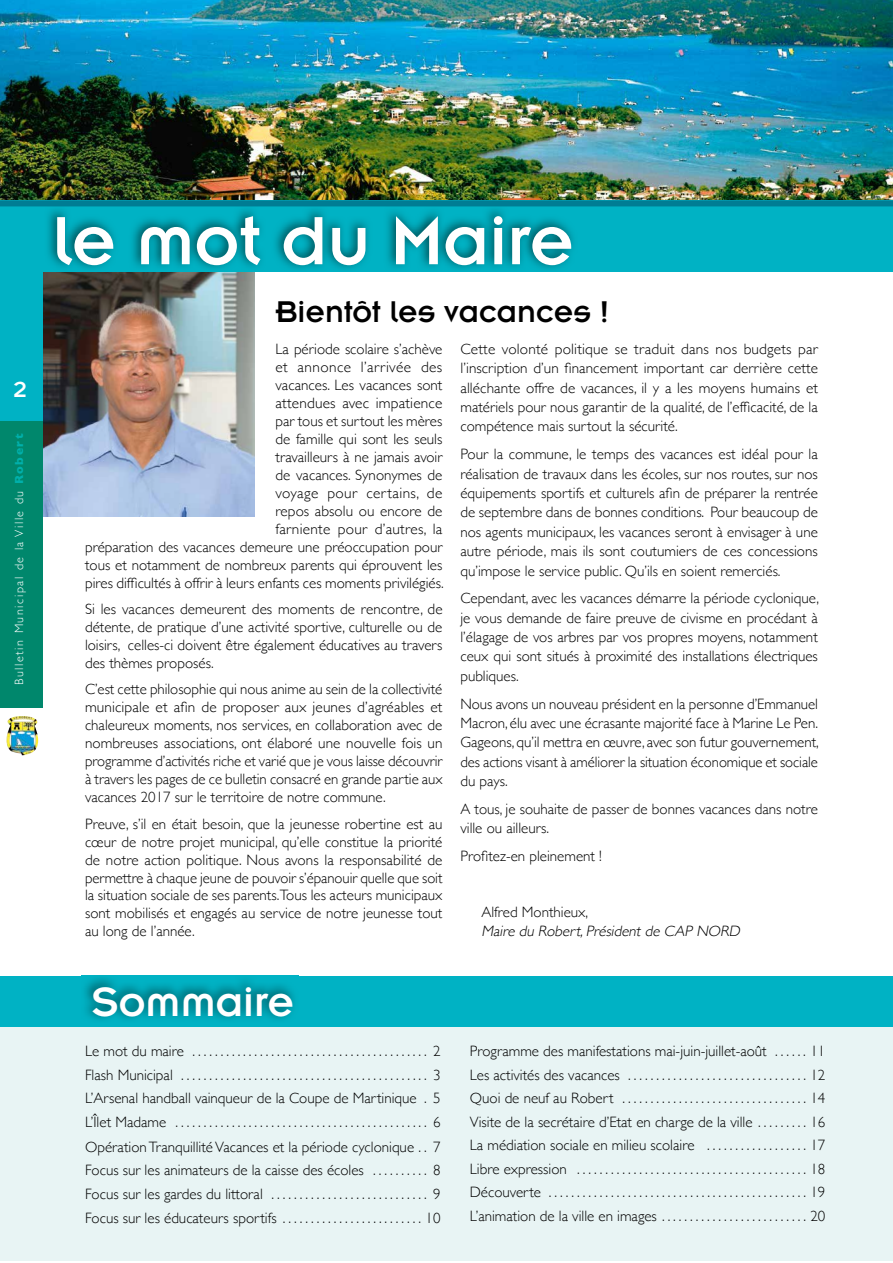
<style>
.page{position:relative;width:893px;height:1263px;background:#fff}
.page>*{position:absolute;margin:0;border:0;box-sizing:border-box;transform-origin:0 0}
.t1{font:75px "Insignia";color:#fff}
.t2{font:45px "Insignia";color:#fff}
.t3{font:33px "Insignia A";color:#000}
.t4{font:24px "Insignia";color:#fff}
.t5{font:300 15px/18px "Gill Sans";color:#000;text-align:justify}
.t6{font:italic 300 15px "Gill Sans";color:#000}
.t7{font:300 12px "Gill Sans";letter-spacing:.13em;color:#fff}
.s1{font-weight:700;color:#00b0ab}
</style>
<div class="page">
<img style="left:43px;top:272px;width:211px;height:244px">
<div style="left:0;top:1002px;width:892px;height:259px;background:#e8f4f4"></div>
<img style="left:0;top:0;width:893px;height:200px">
<div style="left:0;top:200px;width:893px;height:72px;background:#00b2c4"></div>
<div style="left:0;top:976px;width:893px;height:51px;background:#00b2c4"></div>
<div style="left:0;top:414px;width:43px;height:293px;background:#00876c"></div>
<div style="left:0;top:242px;width:43px;height:179px;background:#00b2c4"></div>
<img style="left:6px;top:716px;width:32px;height:40px">
<img style="left:45px;top:206px;width:532px;height:63px">
<img style="left:81px;top:975px;width:217px;height:45px">
<div style="left:0;top:200px;width:893px;height:6px;background:#007c93"></div>
<h3 class="t4" style="left:14px;top:377px;width:15px">2</h3>
<p class="t7" style="left:10px;top:685px;width:253px;rotate:-90deg">Bulletin Municipal de la Ville du <span class="s1">Robert</span></p>
<h1 class="t1" style="left:52px;top:202px;width:523px">le mot du Maire</h1>
<h3 class="t3" style="left:276px;top:295px;width:335px">Bientôt les vacances !</h3>
<p class="t5" style="left:85px;top:339px;width:360px;text-align:right">La période scolaire s’achève<br>et annonce l’arrivée des<br>vacances. Les vacances sont<br>attendues avec impatience<br>par tous et surtout les mères<br>de famille qui sont les seuls<br>travailleurs à ne jamais avoir<br>de vacances. Synonymes de<br>voyage pour certains, de<br>repos absolu ou encore de<br>farniente pour d’autres, la<br>préparation des vacances demeure une préoccupation pour tous et notamment de nombreux parents qui éprouvent les pires difficultés à offrir à leurs enfants ces moments privilégiés.</p>
<p class="t5" style="left:85px;top:599px;width:359px">Si les vacances demeurent des moments de rencontre, de détente, de pratique d’une activité sportive, culturelle ou de loisirs, celles-ci doivent être également éducatives au travers des thèmes proposés.</p>
<p class="t5" style="left:85px;top:680px;width:359px">C’est cette philosophie qui nous anime au sein de la collectivité municipale et afin de proposer aux jeunes d’agréables et chaleureux moments, nos services, en collaboration avec de nombreuses associations, ont élaboré une nouvelle fois un programme d’activités riche et varié que je vous laisse découvrir à travers les pages de ce bulletin consacré en grande partie aux vacances 2017 sur le territoire de notre commune.</p>
<p class="t5" style="left:85px;top:814px;width:359px">Preuve, s’il en était besoin, que la jeunesse robertine est au cœur de notre projet municipal, qu’elle constitue la priorité de notre action politique. Nous avons la responsabilité de permettre à chaque jeune de pouvoir s’épanouir quelle que soit la situation sociale de ses parents.Tous les acteurs municipaux sont mobilisés et engagés au service de notre jeunesse tout au long de l’année.</p>
<p class="t5" style="left:460px;top:339px;width:359px;line-height:19.4px">Cette volonté politique se traduit dans nos budgets par l’inscription d’un financement important car derrière cette alléchante offre de vacances, il y a les moyens humains et matériels pour nous garantir de la qualité, de l’efficacité, de la compétence mais surtout la sécurité.</p>
<p class="t5" style="left:460px;top:444px;width:359px;line-height:19.4px">Pour la commune, le temps des vacances est idéal pour la réalisation de travaux dans les écoles, sur nos routes, sur nos équipements sportifs et culturels afin de préparer la rentrée de septembre dans de bonnes conditions. Pour beaucoup de nos agents municipaux, les vacances seront à envisager à une autre période, mais ils sont coutumiers de ces concessions qu’impose le service public. Qu’ils en soient remerciés.</p>
<p class="t5" style="left:460px;top:588px;width:360px;line-height:19.4px">Cependant, avec les vacances démarre la période cyclonique, je vous demande de faire preuve de civisme en procédant à l’élagage de vos arbres par vos propres moyens, notamment ceux qui sont situés à proximité des installations électriques publiques.</p>
<p class="t5" style="left:460px;top:693px;width:360px;line-height:19.4px">Nous avons un nouveau président en la personne d’Emmanuel Macron, élu avec une écrasante majorité face à Marine Le Pen.<br>Gageons, qu’il mettra en œuvre, avec son futur gouvernement, des actions visant à améliorer la situation économique et sociale du pays.</p>
<p class="t5" style="left:460px;top:799px;width:359px;line-height:19.4px">A tous, je souhaite de passer de bonnes vacances dans notre ville ou ailleurs.</p>
<p class="t5" style="left:460px;top:847px;width:143px">Profitez-en pleinement !</p>
<p class="t5" style="left:481px;top:902px;width:108px">Alfred Monthieux,</p>
<p class="t6" style="left:481px;top:920px;width:264px">Mairedu Robert,PrésidentdeCAP NORD</p>
<h2 class="t2" style="left:91px;top:978px;width:204px">Sommaire</h2>
<p class="t5" style="left:85px;top:1039px;width:357px;line-height:23.5px">Le mot du maire .......................................... 2<br>Flash Municipal ............................................ 3<br>L’Arsenal handball vainqueur de la Coupe de Martinique . 5<br>L’Îlet Madame ............................................. 6</p>
<p class="t5" style="left:85px;top:1134px;width:357px;line-height:23.5px">Opération Tranquillité Vacances et la période cyclonique . . 7<br>Focus sur les animateurs de la caisse des écoles . . . . . . . . . . 8<br>Focus sur les gardes du littoral ............................ 9<br>Focus sur les éducateurs sportifs ......................... 10</p>
<p class="t5" style="left:470px;top:1039px;width:357px;line-height:23.5px">Programme des manifestations mai-juin-juillet-août . . . . . . 11<br>Les activités des vacances ................................12<br>Quoi de neuf au Robert .................................14<br>Visite de la secrétaire d’Etat en charge de la ville . . . . . . . . . 16<br>La médiation sociale en milieu scolaire . . . . . . . . . . . . . . . . . . 17<br>Libre expression .........................................18<br>Découverte ..............................................19<br>L’animation de la ville en images ..........................20</p>
</div>
